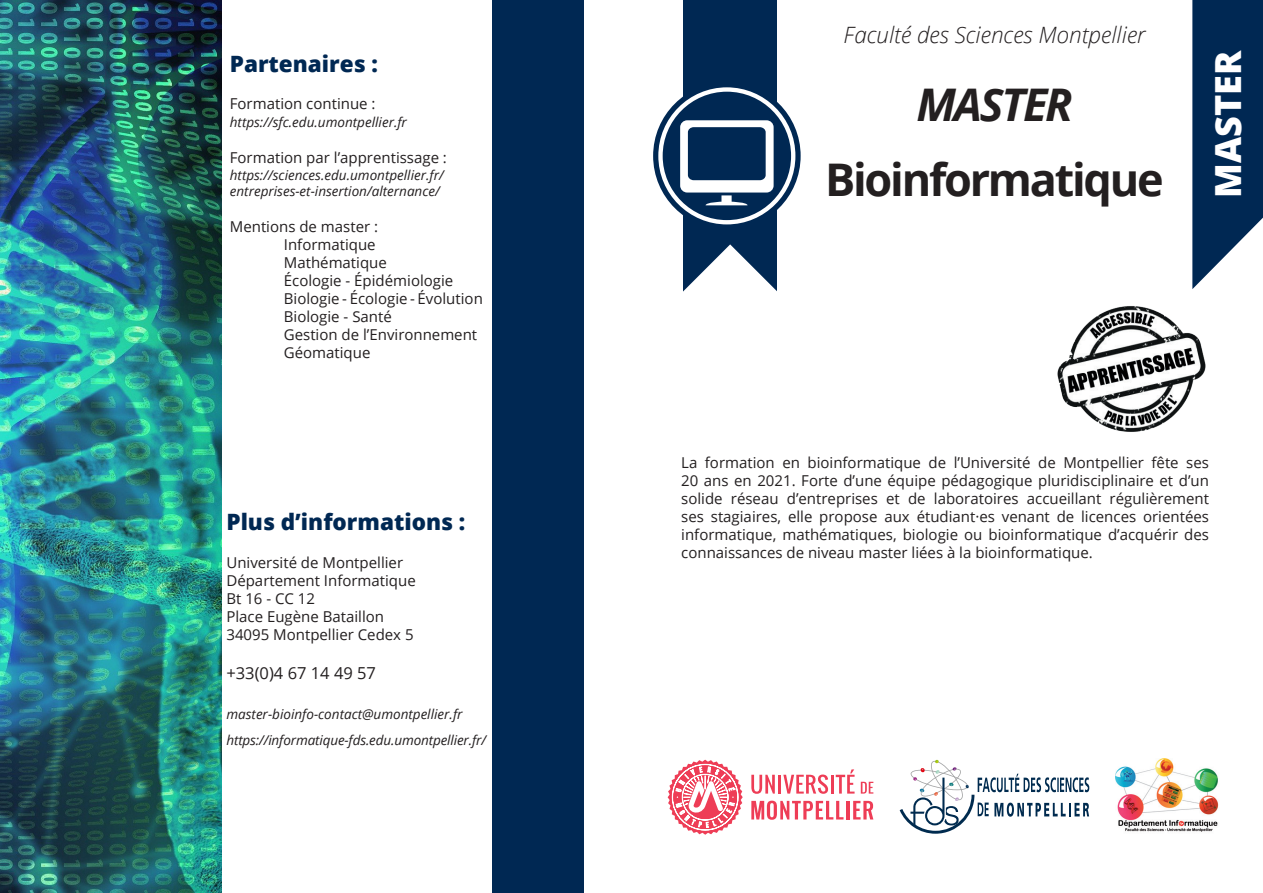
<style>
.page{position:relative;width:1263px;height:893px;background:#fff}
.page>*{position:absolute;margin:0;border:0;box-sizing:border-box;transform-origin:0 0}
.t1{font:700 45px "Open Sans";letter-spacing:-.05em;color:#231f20}
.t2{font:italic 700 45px "Open Sans";letter-spacing:-.05em;color:#231f20}
.t3{font:800 36px "Open Sans";color:#fff}
.t4{font:800 22.5px "Open Sans";color:#002853}
.t5{font:italic 300 22.5px "Open Sans";color:#231f20}
.t6{font:16.5px "Open Sans";color:#231f20}
.t7{font:15px/18px "Open Sans";color:#231f20;text-align:justify}
.t8{font:italic 13.5px/16.2px "Open Sans";color:#231f20}
</style>
<div class="page">
<div style="left:492px;top:0;width:91px;height:893px;background:#002853"></div>
<svg style="left:1192px;top:0;width:71px;height:289px;background:#214369"></svg>
<img style="left:0;top:0;width:221px;height:892px">
<div style="left:683px;top:0;width:94px;height:292px;background:#002853"></div>
<svg style="left:683px;top:244px;width:94px;height:48px"></svg>
<div style="left:653px;top:82px;width:148px;height:148px;background:#002853;border-radius:50%"></div>
<svg style="left:658px;top:87px;width:137px;height:137px"></svg>
<img style="left:1115px;top:759px;width:104px;height:73px">
<svg style="left:668px;top:760px;width:75px;height:75px"></svg>
<svg style="left:751px;top:775px;width:24px;height:19px"></svg>
<hr style="left:778px;top:775px;width:3px;height:19px;background:#ee3d56">
<svg style="left:783px;top:769px;width:71px;height:25px"></svg>
<svg style="left:861px;top:782px;width:12px;height:12px"></svg>
<hr style="left:846px;top:801px;width:3px;height:18px;background:#ee3d56">
<svg style="left:853px;top:801px;width:20px;height:18px"></svg>
<svg style="left:751px;top:801px;width:92px;height:19px"></svg>
<svg style="left:900px;top:760px;width:189px;height:74px"></svg>
<img style="left:1057px;top:306px;width:149px;height:126px">
<p class="t4" style="left:230px;top:46px;width:150px">Partenaires :</p>
<p class="t7" style="left:230px;top:95px;width:147px">Formation continue :</p>
<p class="t8" style="left:230px;top:114px;width:179px">https://sfc.edu.umontpellier.fr</p>
<p class="t7" style="left:230px;top:149px;width:219px">Formation par l’apprentissage :</p>
<p class="t8" style="left:230px;top:166px;width:216px">https://sciences.edu.umontpellier.fr/ entreprises-et-insertion/alternance/</p>
<p class="t7" style="left:230px;top:217px;width:150px">Mentions de master :</p>
<p class="t7" style="left:284px;top:235px;width:93px">Informatique</p>
<p class="t7" style="left:284px;top:253px;width:105px">Mathématique</p>
<p class="t7" style="left:284px;top:271px;width:171px">Écologie - Épidémiologie</p>
<p class="t7" style="left:284px;top:289px;width:201px">Biologie - Écologie - Évolution</p>
<p class="t7" style="left:284px;top:307px;width:109px">Biologie - Santé</p>
<p class="t7" style="left:284px;top:325px;width:195px">Gestion de l’Environnement</p>
<p class="t7" style="left:284px;top:343px;width:88px">Géomatique</p>
<p class="t4" style="left:226px;top:505px;width:240px">Plus d’informations :</p>
<p class="t7" style="left:226px;top:553px;width:178px">Université de Montpellier</p>
<p class="t7" style="left:226px;top:571px;width:191px">Département Informatique</p>
<p class="t7" style="left:226px;top:589px;width:90px">Bt 16 - CC 12</p>
<p class="t7" style="left:226px;top:607px;width:159px">Place Eugène Bataillon</p>
<p class="t7" style="left:226px;top:625px;width:189px">34095 Montpellier Cedex 5</p>
<p class="t6" style="left:226px;top:662px;width:151px">+33(0)4 67 14 49 57</p>
<p class="t8" style="left:226px;top:706px;width:238px">master-bioinfo-contact@umontpellier.fr</p>
<p class="t8" style="left:226px;top:731px;width:261px">https://informatique-fds.edu.umontpellier.fr/</p>
<p class="t5" style="left:843px;top:19px;width:303px">Faculté des Sciences Montpellier</p>
<p class="t2" style="left:916px;top:72px;width:158px">MASTER</p>
<p class="t1" style="left:825px;top:147px;width:340px">Bioinformatique</p>
<p class="t3" style="left:1200px;top:198px;width:149px;rotate:-90deg">MASTER</p>
<p class="t7" style="left:681px;top:453px;width:529px">La formation en bioinformatique de l’Université de Montpellier fête ses 20 ans en 2021. Forte d’une équipe pédagogique pluridisciplinaire et d’un solide réseau d’entreprises et de laboratoires accueillant régulièrement ses stagiaires, elle propose aux étudiant·es venant de licences orientées informatique, mathématiques, biologie ou bioinformatique d’acquérir des connaissances de niveau master liées à la bioinformatique.</p>
</div>
